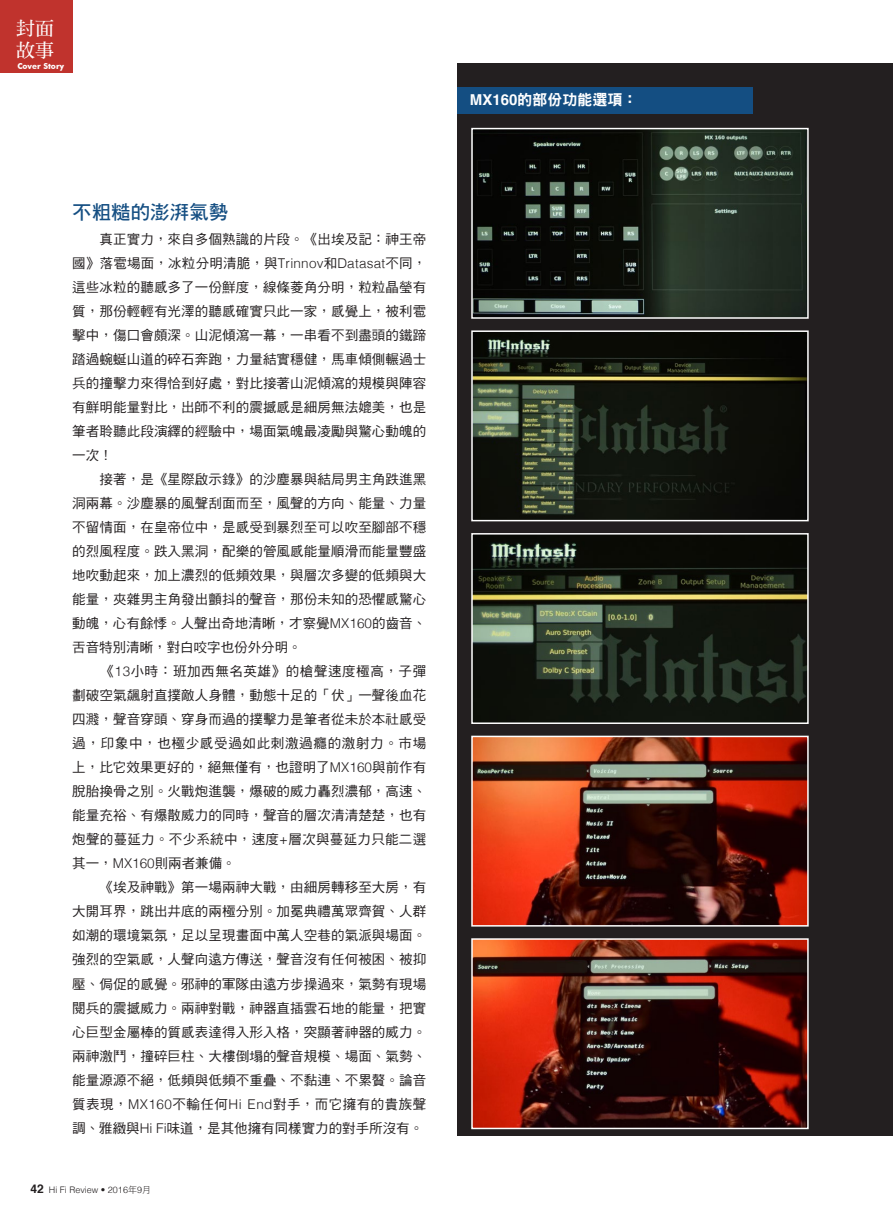
<style>
.page{position:relative;width:893px;height:1221px;background:#fff}
.page>*{position:absolute;margin:0;border:0;box-sizing:border-box;transform-origin:0 0}
.t1{font:19.5px "DF Hei Std W7";color:#144e82}
.t2{font:18.9px "DF Ming Std W7";color:#fff}
.t3{font:15px "DF Hei Std W9";color:#fff}
.t4{font:13.5px/24px "DF Hei Std W5";letter-spacing:.01em;color:#231f20;text-align:justify}
.t5{font:300 9px "Helvetica";color:#231f20}
.t6{font:700 8.1px "Futura BT";color:#fff}
.s1{font-family:"Helvetica";font-weight:300}
.s2{font-weight:700;font-size:12px}
.s3{font-family:"DF Hei Std W3";font-weight:400}
.s4{font-family:"Helvetica";font-weight:700}
</style>
<div class="page">
<div style="left:457px;top:64px;width:436px;height:1071px;background:#231f20"></div>
<div style="left:0;top:0;width:72px;height:72px;background:#c0332d"></div>
<img style="left:474px;top:131px;width:332px;height:185px">
<div style="left:471px;top:128px;width:338px;height:191px;border:2px solid #fff"></div>
<img style="left:474px;top:333px;width:332px;height:185px">
<div style="left:471px;top:330px;width:338px;height:191px;border:2px solid #fff"></div>
<img style="left:474px;top:536px;width:332px;height:185px">
<div style="left:471px;top:533px;width:338px;height:191px;border:2px solid #fff"></div>
<img style="left:474px;top:738px;width:332px;height:185px">
<div style="left:471px;top:735px;width:338px;height:191px;border:2px solid #fff"></div>
<img style="left:474px;top:941px;width:332px;height:185px">
<div style="left:471px;top:938px;width:338px;height:191px;border:2px solid #fff"></div>
<div style="left:457px;top:87px;width:296px;height:27px;background:#144e82"></div>
<p class="t2" style="left:16px;top:18px;width:39px">封面</p>
<p class="t2" style="left:16px;top:40px;width:39px">故事</p>
<p class="t6" style="left:17px;top:61px;width:48px">Cover Story</p>
<p class="t1" style="left:72px;top:202px;width:157px">不粗糙的澎湃氣勢</p>
<p class="t4" style="left:72px;top:227px;width:356px">　　真正實力，來自多個熟識的片段。《出埃及記：神王帝國》落雹場面，冰粒分明清脆，與<span class="s1">Trinnov</span>和<span class="s1">Datasat</span>不同，這些冰粒的聽感多了一份鮮度，線條菱角分明，粒粒晶瑩有質，那份輕輕有光澤的聽感確實只此一家，感覺上，被利雹擊中，傷口會頗深。山泥傾瀉一幕，一串看不到盡頭的鐵蹄踏過蜿蜒山道的碎石奔跑，力量結實穩健，馬車傾側輾過士兵的撞擊力來得恰到好處，對比接著山泥傾瀉的規模與陣容有鮮明能量對比，出師不利的震撼感是細房無法媲美，也是筆者聆聽此段演繹的經驗中，場面氣魄最凌勵與驚心動魄的一次！</p>
<p class="t4" style="left:72px;top:467px;width:356px">　　接著，是《星際啟示錄》的沙塵暴與結局男主角跌進黑洞兩幕。沙塵暴的風聲刮面而至，風聲的方向、能量、力量不留情面，在皇帝位中，是感受到暴烈至可以吹至腳部不穩的烈風程度。跌入黑洞，配樂的管風感能量順滑而能量豐盛地吹動起來，加上濃烈的低頻效果，與層次多變的低頻與大能量，夾雜男主角發出顫抖的聲音，那份未知的恐懼感驚心動魄，心有餘悸。人聲出奇地清晰，才察覺<span class="s1">MX160</span>的齒音、舌音特別清晰，對白咬字也份外分明。</p>
<p class="t4" style="left:72px;top:659px;width:356px">　　《<span class="s1">13</span>小時：班加西無名英雄》的槍聲速度極高，子彈劃破空氣飆射直撲敵人身體，動態十足的「伏」一聲後血花四濺，聲音穿頭、穿身而過的撲擊力是筆者從未於本社感受過，印象中，也極少感受過如此刺激過癮的激射力。市場上，比它效果更好的，絕無僅有，也證明了<span class="s1">MX160</span>與前作有脫胎換骨之別。火戰炮進襲，爆破的威力轟烈濃郁，高速、能量充裕、有爆散威力的同時，聲音的層次清清楚楚，也有炮聲的蔓延力。不少系統中，速度<span class="s1">+</span>層次與蔓延力只能二選其一，<span class="s1">MX160</span>則兩者兼備。</p>
<p class="t4" style="left:72px;top:875px;width:356px">　　《埃及神戰》第一場兩神大戰，由細房轉移至大房，有大開耳界，跳出井底的兩極分別。加冕典禮萬眾齊賀、人群如潮的環境氣氛，足以呈現畫面中萬人空巷的氣派與場面。強烈的空氣感，人聲向遠方傳送，聲音沒有任何被困、被抑壓、侷促的感覺。邪神的軍隊由遠方步操過來，氣勢有現場閱兵的震撼威力。兩神對戰，神器直插雲石地的能量，把實心巨型金屬棒的質感表達得入形入格，突顯著神器的威力。兩神激鬥，撞碎巨柱、大樓倒塌的聲音規模、場面、氣勢、能量源源不絕，低頻與低頻不重疊、不黏連、不累贅。論音質表現，<span class="s1">MX160</span>不輸任何<span class="s1">Hi End</span>對手，而它擁有的貴族聲調、雅緻與<span class="s1">Hi Fi</span>味道，是其他擁有同樣實力的對手所沒有。</p>
<p class="t5" style="left:31px;top:1182px;width:122px"><span class="s2">42</span> Hi Fi Review • 2016<span class="s3">年</span>9<span class="s3">月</span></p>
<p class="t3" style="left:470px;top:92px;width:169px"><span class="s4">MX160</span>的部份功能選項：</p>
</div>
